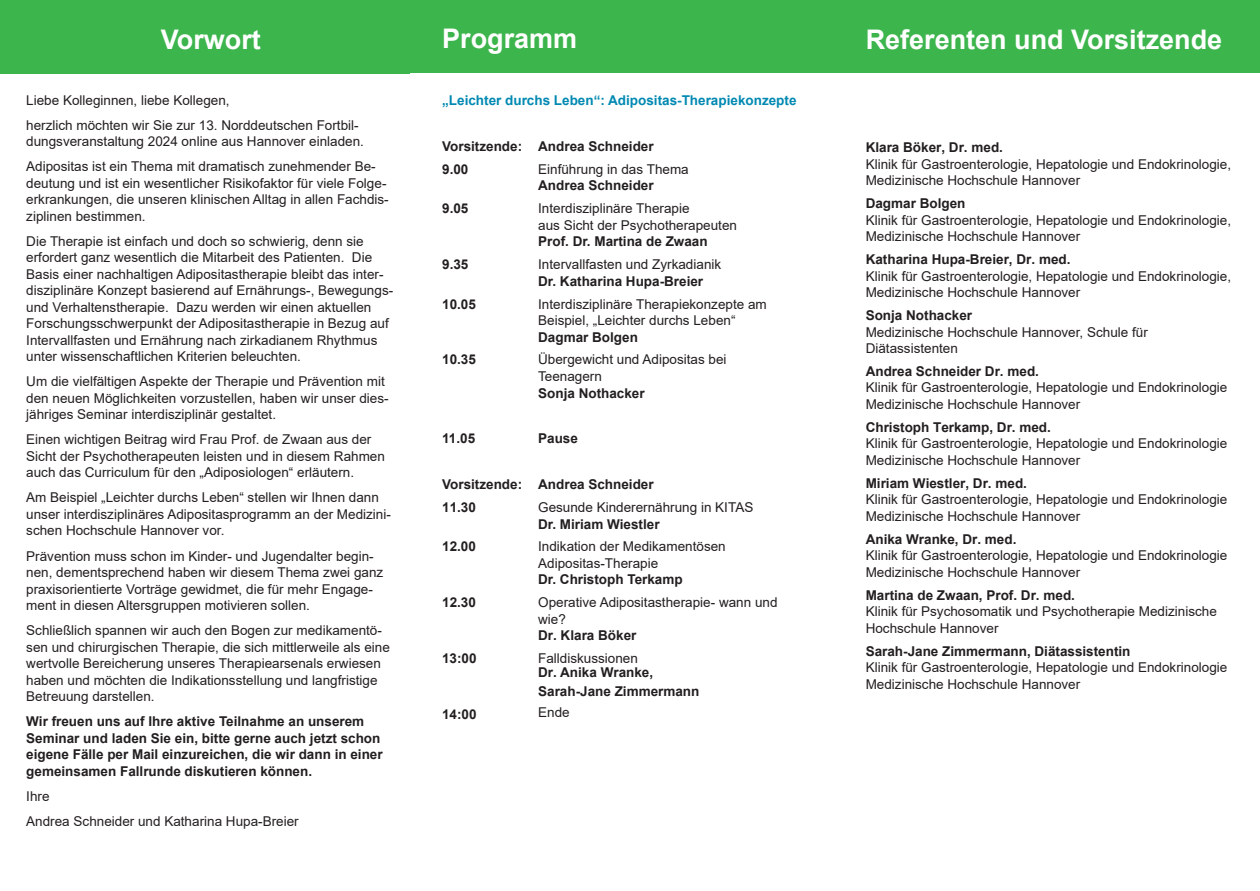
<style>
.page{position:relative;width:1260px;height:891px;background:#fff}
.page>*{position:absolute;margin:0;border:0;box-sizing:border-box;transform-origin:0 0}
.t1{font:700 27px "Arial";color:#fff}
.t2{font:13.5px/16.5px "Arial";color:#231f20}
.t3{font:700 13.5px/16.5px "Arial";color:#231f20}
.t4{font:700 13.5px "Arial";color:#0089b2}
</style>
<div class="page">
<div style="left:835px;top:0;width:425px;height:73px;background:#3cb54c"></div>
<div style="left:409px;top:0;width:426px;height:73px;background:#3cb54c"></div>
<div style="left:0;top:0;width:409px;height:73px;background:#3cb54c"></div>
<h1 class="t1" style="left:161px;top:20px;width:102px">Vorwort</h1>
<p class="t2" style="left:26px;top:87px;width:334px;line-height:25px">Liebe Kolleginnen, liebe Kollegen,<br>herzlich möchten wir Sie zur 13. Norddeutschen Fortbil-</p>
<p class="t2" style="left:26px;top:129px;width:351px;line-height:25px">dungsveranstaltung 2024 online aus Hannover einladen.<br>Adipositas ist ein Thema mit dramatisch zunehmender Be-</p>
<p class="t2" style="left:26px;top:174px;width:364px">deutung und ist ein wesentlicher Risikofaktor für viele Folge&shy;erkrankungen, die unseren klinischen Alltag in allen Fachdis&shy;ziplinen bestimmen.</p>
<p class="t2" style="left:26px;top:232px;width:368px">Die Therapie ist einfach und doch so schwierig, denn sie erfordert ganz wesentlich die Mitarbeit des Patienten. Die Basis einer nachhaltigen Adipositastherapie bleibt das inter&shy;disziplinäre Konzept basierend auf Ernährungs-, Bewegungs&shy;und Verhaltenstherapie. Dazu werden wir einen aktuellen Forschungsschwerpunkt der Adipositastherapie in Bezug auf Intervallfasten und Ernährung nach zirkadianem Rhythmus unter wissenschaftlichen Kriterien beleuchten.</p>
<p class="t2" style="left:26px;top:373px;width:364px">Um die vielfältigen Aspekte der Therapie und Prävention mit den neuen Möglichkeiten vorzustellen, haben wir unser dies&shy;jähriges Seminar interdisziplinär gestaltet.</p>
<p class="t2" style="left:26px;top:431px;width:360px">Einen wichtigen Beitrag wird Frau Prof. de Zwaan aus der<br>Sicht der Psychotherapeuten leisten und in diesem Rahmen auch das Curriculum für den „Adiposiologen“ erläutern.</p>
<p class="t2" style="left:26px;top:489px;width:366px">Am Beispiel „Leichter durchs Leben“ stellen wir Ihnen dann unser interdisziplinäres Adipositasprogramm an der Medizini&shy;schen Hochschule Hannover vor.</p>
<p class="t2" style="left:26px;top:547px;width:358px">Prävention muss schon im Kinder- und Jugendalter begin&shy;nen, dementsprechend haben wir diesem Thema zwei ganz praxisorientierte Vorträge gewidmet, die für mehr Engage&shy;ment in diesen Altersgruppen motivieren sollen.</p>
<p class="t2" style="left:26px;top:621px;width:365px">Schließlich spannen wir auch den Bogen zur medikamentö&shy;sen und chirurgischen Therapie, die sich mittlerweile als eine wertvolle Bereicherung unseres Therapiearsenals erwiesen haben und möchten die Indikationsstellung und langfristige Betreuung darstellen.</p>
<p class="t3" style="left:26px;top:713px;width:358px">Wir freuen uns auf Ihre aktive Teilnahme an unserem Seminar und laden Sie ein, bitte gerne auch jetzt schon eigene Fälle per Mail einzureichen, die wir dann in einer gemeinsamen Fallrunde diskutieren können.</p>
<p class="t2" style="left:26px;top:783px;width:274px;line-height:25px">Ihre<br>Andrea Schneider und Katharina Hupa-Breier</p>
<h1 class="t1" style="left:442px;top:20px;width:137px">Programm</h1>
<p class="t4" style="left:442px;top:91px;width:356px">„Leichter durchs Leben“: Adipositas-Therapiekonzepte</p>
<p class="t3" style="left:442px;top:135px;width:213px;line-height:23px">Vorsitzende: Andrea Schneider<br>9.00</p>
<p class="t2" style="left:538px;top:161px;width:152px">Einführung in das Thema</p>
<p class="t3" style="left:538px;top:177px;width:117px">Andrea Schneider</p>
<p class="t3" style="left:442px;top:200px;width:28px">9.05</p>
<p class="t2" style="left:538px;top:200px;width:200px">Interdisziplinäre Therapie<br>aus Sicht der Psychotherapeuten</p>
<p class="t3" style="left:538px;top:233px;width:171px">Prof. Dr. Martina de Zwaan</p>
<p class="t3" style="left:442px;top:256px;width:28px">9.35</p>
<p class="t2" style="left:538px;top:256px;width:185px">Intervallfasten und Zyrkadianik</p>
<p class="t3" style="left:538px;top:273px;width:167px">Dr. Katharina Hupa-Breier</p>
<p class="t3" style="left:442px;top:295px;width:35px">10.05</p>
<p class="t2" style="left:538px;top:295px;width:230px">Interdisziplinäre Therapiekonzepte am<br>Beispiel, „Leichter durchs Leben“</p>
<p class="t3" style="left:538px;top:328px;width:101px">Dagmar Bolgen</p>
<p class="t3" style="left:442px;top:351px;width:35px">10.35</p>
<p class="t2" style="left:538px;top:351px;width:190px">Übergewicht und Adipositas bei<br>Teenagern</p>
<p class="t3" style="left:538px;top:384px;width:108px">Sonja Nothacker</p>
<p class="t3" style="left:442px;top:430px;width:35px">11.05</p>
<p class="t3" style="left:538px;top:430px;width:41px">Pause</p>
<p class="t3" style="left:442px;top:473px;width:213px;line-height:23px">Vorsitzende: Andrea Schneider<br>11.30</p>
<p class="t3" style="left:442px;top:538px;width:35px">12.00</p>
<p class="t2" style="left:538px;top:498px;width:217px">Gesunde Kinderernährung in KITAS</p>
<p class="t3" style="left:538px;top:515px;width:123px">Dr. Miriam Wiestler</p>
<p class="t2" style="left:538px;top:538px;width:189px">Indikation der Medikamentösen<br>Adipositas-Therapie</p>
<p class="t3" style="left:538px;top:571px;width:146px">Dr. Christoph Terkamp</p>
<p class="t2" style="left:538px;top:594px;width:241px">Operative Adipositastherapie- wann und wie?</p>
<p class="t3" style="left:538px;top:627px;width:100px">Dr. Klara Böker</p>
<p class="t2" style="left:538px;top:649px;width:101px">Falldiskussionen</p>
<p class="t3" style="left:538px;top:661px;width:163px;line-height:20px">Dr. Anika Wranke,<br>Sarah-Jane Zimmermann</p>
<p class="t2" style="left:538px;top:703px;width:33px">Ende</p>
<p class="t3" style="left:442px;top:594px;width:35px">12.30</p>
<p class="t3" style="left:442px;top:650px;width:36px">13:00</p>
<p class="t3" style="left:442px;top:706px;width:36px">14:00</p>
<h1 class="t1" style="left:866px;top:20px;width:358px">Referenten und Vorsitzende</h1>
<p class="t3" style="left:866px;top:139px;width:139px">Klara Böker, Dr. med.</p>
<p class="t2" style="left:866px;top:155px;width:367px">Klinik für Gastroenterologie, Hepatologie und Endokrinologie,<br>Medizinische Hochschule Hannover</p>
<p class="t3" style="left:866px;top:195px;width:101px">Dagmar Bolgen</p>
<p class="t2" style="left:866px;top:211px;width:367px">Klinik für Gastroenterologie, Hepatologie und Endokrinologie,<br>Medizinische Hochschule Hannover</p>
<p class="t3" style="left:866px;top:251px;width:206px">Katharina Hupa-Breier, Dr. med.</p>
<p class="t2" style="left:866px;top:267px;width:367px">Klinik für Gastroenterologie, Hepatologie und Endokrinologie,<br>Medizinische Hochschule Hannover</p>
<p class="t3" style="left:866px;top:307px;width:108px">Sonja Nothacker</p>
<p class="t2" style="left:866px;top:323px;width:284px">Medizinische Hochschule Hannover, Schule für<br>Diätassistenten</p>
<p class="t3" style="left:866px;top:363px;width:175px">Andrea Schneider Dr. med.</p>
<p class="t2" style="left:866px;top:379px;width:363px">Klinik für Gastroenterologie, Hepatologie und Endokrinologie<br>Medizinische Hochschule Hannover</p>
<p class="t3" style="left:866px;top:419px;width:187px">Christoph Terkamp, Dr. med.</p>
<p class="t2" style="left:866px;top:435px;width:363px">Klinik für Gastroenterologie, Hepatologie und Endokrinologie<br>Medizinische Hochschule Hannover</p>
<p class="t3" style="left:866px;top:474px;width:163px">Miriam Wiestler, Dr. med.</p>
<p class="t2" style="left:866px;top:491px;width:363px">Klinik für Gastroenterologie, Hepatologie und Endokrinologie<br>Medizinische Hochschule Hannover</p>
<p class="t3" style="left:866px;top:530px;width:152px">Anika Wranke, Dr. med.</p>
<p class="t2" style="left:866px;top:547px;width:363px">Klinik für Gastroenterologie, Hepatologie und Endokrinologie<br>Medizinische Hochschule Hannover</p>
<p class="t3" style="left:866px;top:586px;width:211px">Martina de Zwaan, Prof. Dr. med.</p>
<p class="t2" style="left:866px;top:603px;width:353px">Klinik für Psychosomatik und Psychotherapie Medizinische<br>Hochschule Hannover</p>
<p class="t3" style="left:866px;top:642px;width:266px">Sarah-Jane Zimmermann, Diätassistentin</p>
<p class="t2" style="left:866px;top:658px;width:363px">Klinik für Gastroenterologie, Hepatologie und Endokrinologie<br>Medizinische Hochschule Hannover</p>
</div>
